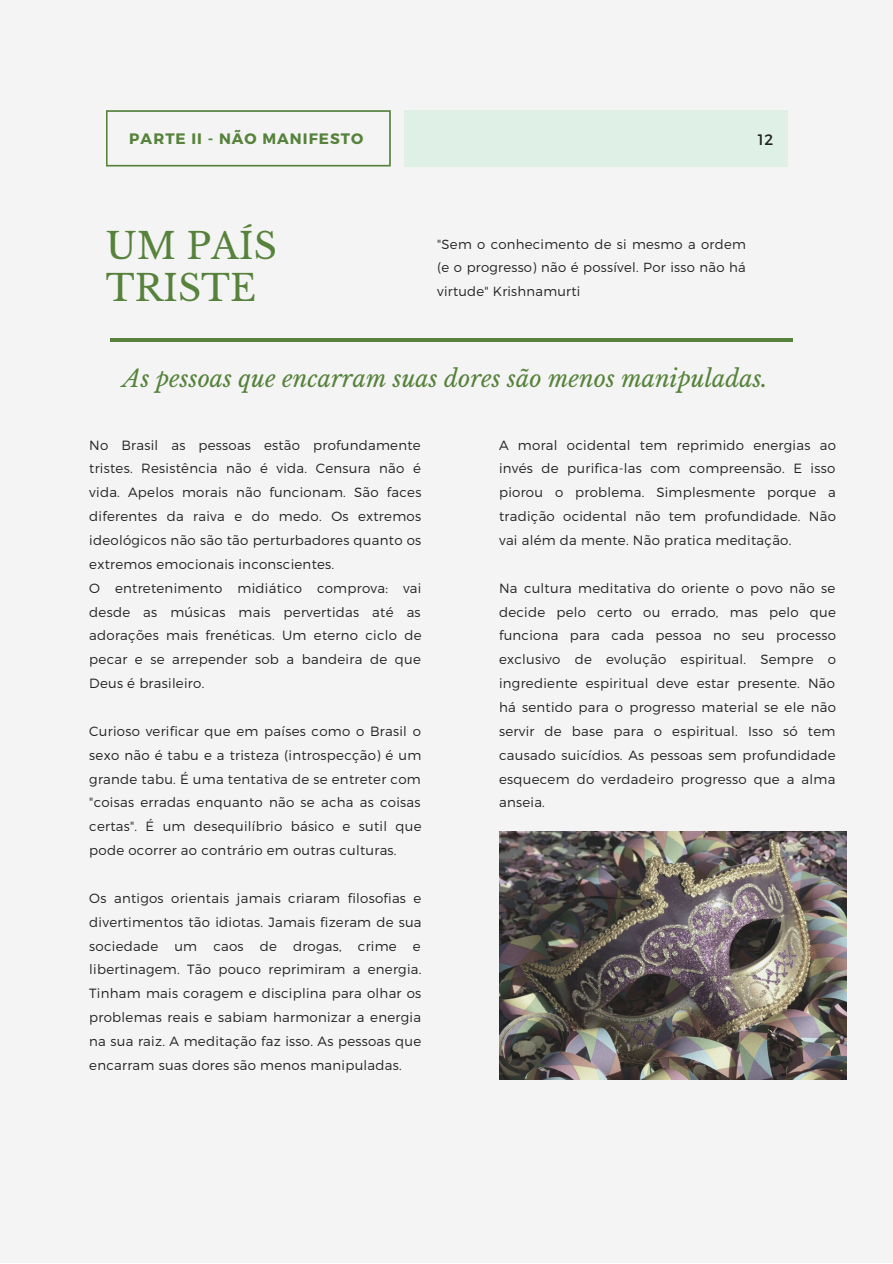
<style>
.page{position:relative;width:893px;height:1264px;background:#fff}
.page>*{position:absolute;margin:0;border:0;box-sizing:border-box;transform-origin:0 0}
.t1{font:36px/41.5px "Libre Baskerville";color:#56823b}
.t2{font:italic 23.4px "Libre Baskerville";color:#56823b}
.t3{font:700 15.15px "Montserrat";letter-spacing:.07em;color:#56823b}
.t4{font:15.15px "Montserrat";color:#222}
.t5{font:300 13.35px/23.9px "Montserrat";letter-spacing:.02em;color:#222;text-align:justify}
.t6{font:300 13.2px/23.5px "Montserrat";letter-spacing:.02em;color:#222;text-align:justify}
</style>
<div class="page">
<div style="left:0;top:0;width:892px;height:1262px;background:#f4f4f4"></div>
<hr style="left:110px;top:338px;width:682px;height:4px;background:#56823b">
<svg style="left:106px;top:110px;width:285px;height:56px"></svg>
<div style="left:404px;top:110px;width:384px;height:56px;background:#dff0e7"></div>
<img style="left:499px;top:831px;width:347px;height:247px">
<p class="t3" style="left:129px;top:129px;width:235px">PARTE II - NÃO MANIFESTO</p>
<p class="t4" style="left:757px;top:130px;width:17px">12</p>
<h1 class="t1" style="left:106px;top:226px;width:173px">UM PAÍS<br>TRISTE</h1>
<p class="t6" style="left:437px;top:231px;width:310px">"Sem o conhecimento de si mesmo a ordem (e o progresso) não é possível. Por isso não há virtude" Krishnamurti</p>
<h2 class="t2" style="left:123px;top:364px;width:646px">As pessoas que encarram suas dores são menos manipuladas.</h2>
<p class="t5" style="left:89px;top:432px;width:334px;text-align:left">No Brasil as pessoas estão profundamente tristes. Resistência não é vida. Censura não é vida. Apelos morais não funcionam. São faces diferentes da raiva e do medo. Os extremos ideológicos não são tão perturbadores quanto os extremos emocionais inconscientes.<br>O entretenimento midiático comprova: vai desde as músicas mais pervertidas até as adorações mais frenéticas. Um eterno ciclo de pecar e se arrepender sob a bandeira de que Deus é brasileiro.</p>
<p class="t5" style="left:89px;top:718px;width:334px">Curioso verificar que em países como o Brasil o sexo não é tabu e a tristeza (introspecção) é um grande tabu. É uma tentativa de se entreter com "coisas erradas enquanto não se acha as coisas certas". É um desequilíbrio básico e sutil que pode ocorrer ao contrário em outras culturas.</p>
<p class="t5" style="left:89px;top:885px;width:334px">Os antigos orientais jamais criaram filosofias e divertimentos tão idiotas. Jamais fizeram de sua sociedade um caos de drogas, crime e libertinagem. Tão pouco reprimiram a energia.<br>Tinham mais coragem e disciplina para olhar os problemas reais e sabiam harmonizar a energia na sua raiz. A meditação faz isso. As pessoas que encarram suas dores são menos manipuladas.</p>
<p class="t5" style="left:499px;top:432px;width:338px">A moral ocidental tem reprimido energias ao invés de purifica-las com compreensão. E isso piorou o problema. Simplesmente porque a tradição ocidental não tem profundidade. Não vai além da mente. Não pratica meditação.</p>
<p class="t5" style="left:499px;top:575px;width:338px">Na cultura meditativa do oriente o povo não se decide pelo certo ou errado, mas pelo que funciona para cada pessoa no seu processo exclusivo de evolução espiritual. Sempre o ingrediente espiritual deve estar presente. Não há sentido para o progresso material se ele não servir de base para o espiritual. Isso só tem causado suicídios. As pessoas sem profundidade esquecem do verdadeiro progresso que a alma anseia.</p>
</div>
